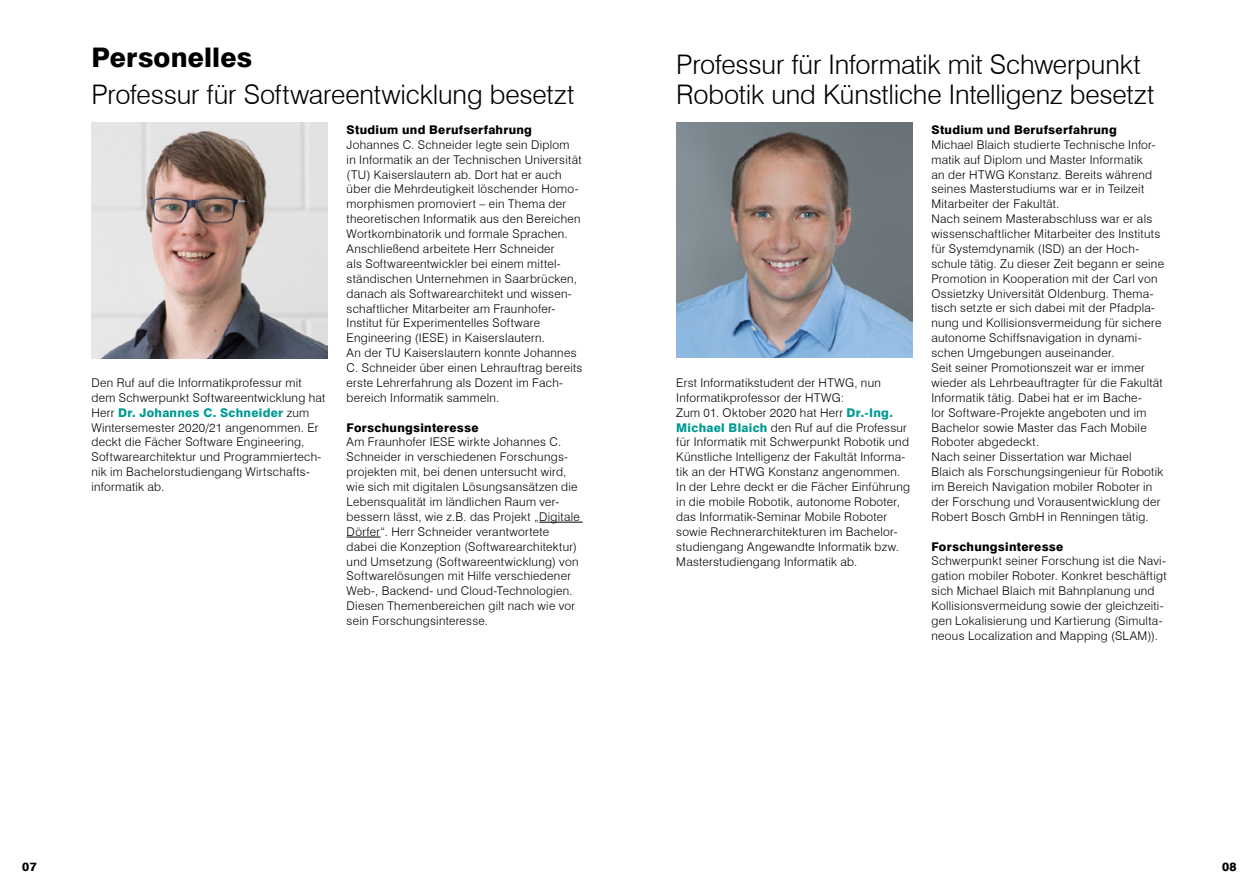
<style>
.page{position:relative;width:1259px;height:893px;background:#fff}
.page>*{position:absolute;margin:0;border:0;box-sizing:border-box;transform-origin:0 0}
.t1{font:300 27px/29.7px "Swiss 721 BT";letter-spacing:-.005em;color:#000}
.t2{font:800 27px "Swiss 721 BT";letter-spacing:.005em;color:#000}
.t3{font:300 12px/14.9px "Swiss 721 BT";letter-spacing:.025em;color:#000}
.t4{font:800 12px "Swiss 721 BT";letter-spacing:.025em;color:#000}
.s1{font-weight:800;color:#009a93}
</style>
<div class="page">
<hr style="left:539px;top:522px;width:44px;height:1px;background:#000">
<hr style="left:347px;top:537px;width:33px;height:1px;background:#000">
<img style="left:676px;top:122px;width:236px;height:235px">
<img style="left:91px;top:122px;width:236px;height:236px">
<h1 class="t2" style="left:91px;top:41px;width:162px">Personelles</h1>
<h1 class="t1" style="left:91px;top:80px;width:484px">Professur für Softwareentwicklung besetzt</h1>
<p class="t3" style="left:91px;top:375px;width:235px">Den Ruf auf die Informatikprofessur mit dem Schwerpunkt Softwareentwicklung hat Herr <span class="s1">Dr. Johannes C. Schneider</span> zum Wintersemester 2020/21 angenommen. Er deckt die Fächer Software Engineering, Softwarearchitektur und Programmiertech&shy;nik im Bachelorstudiengang Wirtschafts&shy;informatik ab.</p>
<p class="t4" style="left:347px;top:122px;width:187px">Studium und Berufserfahrung</p>
<p class="t3" style="left:347px;top:137px;width:237px">Johannes C. Schneider legte sein Diplom<br>in Informatik an der Technischen Universität (TU) Kaiserslautern ab. Dort hat er auch über die Mehrdeutigkeit löschender Homo&shy;morphismen promoviert – ein Thema der theoretischen Informatik aus den Bereichen Wortkombinatorik und formale Sprachen.<br>Anschließend arbeitete Herr Schneider<br>als Softwareentwickler bei einem mittel&shy;ständischen Unternehmen in Saarbrücken, danach als Softwarearchitekt und wissen&shy;schaftlicher Mitarbeiter am Fraunhofer-Institut für Experimentelles Software Engineering (IESE) in Kaiserslautern.<br>An der TU Kaiserslautern konnte Johannes C. Schneider über einen Lehrauftrag bereits erste Lehrerfahrung als Dozent im Fach&shy;bereich Informatik sammeln.</p>
<p class="t4" style="left:347px;top:420px;width:133px">Forschungsinteresse</p>
<p class="t3" style="left:347px;top:435px;width:235px">Am Fraunhofer IESE wirkte Johannes C.<br>Schneider in verschiedenen Forschungs&shy;projekten mit, bei denen untersucht wird, wie sich mit digitalen Lösungsansätzen die Lebensqualität im ländlichen Raum ver&shy;bessern lässt, wie z.B. das Projekt „Digitale Dörfer“. Herr Schneider verantwortete dabei die Konzeption (Softwarearchitektur) und Umsetzung (Softwareentwicklung) von Softwarelösungen mit Hilfe verschiedener Web-, Backend- und Cloud-Technologien.<br>Diesen Themenbereichen gilt nach wie vor sein Forschungsinteresse.</p>
<h1 class="t1" style="left:676px;top:50px;width:480px">Professur für Informatik mit Schwerpunkt<br>Robotik und Künstliche Intelligenz besetzt</h1>
<p class="t3" style="left:676px;top:375px;width:235px">Erst Informatikstudent der HTWG, nun Informatikprofessor der HTWG:<br>Zum 01. Oktober 2020 hat Herr <span class="s1">Dr.-Ing.<br>Michael Blaich</span> den Ruf auf die Professur für Informatik mit Schwerpunkt Robotik und Künstliche Intelligenz der Fakultät Informa&shy;tik an der HTWG Konstanz angenommen.<br>In der Lehre deckt er die Fächer Einführung in die mobile Robotik, autonome Roboter, das Informatik-Seminar Mobile Roboter sowie Rechnerarchitekturen im Bachelor&shy;studiengang Angewandte Informatik bzw.<br>Masterstudiengang Informatik ab.</p>
<p class="t4" style="left:931px;top:122px;width:187px">Studium und Berufserfahrung</p>
<p class="t3" style="left:931px;top:137px;width:234px">Michael Blaich studierte Technische Infor&shy;matik auf Diplom und Master Informatik<br>an der HTWG Konstanz. Bereits während seines Masterstudiums war er in Teilzeit Mitarbeiter der Fakultät.<br>Nach seinem Masterabschluss war er als wissenschaftlicher Mitarbeiter des Instituts für Systemdynamik (ISD) an der Hoch&shy;schule tätig. Zu dieser Zeit begann er seine Promotion in Kooperation mit der Carl von Ossietzky Universität Oldenburg. Thema&shy;tisch setzte er sich dabei mit der Pfadpla&shy;nung und Kollisionsvermeidung für sichere autonome Schiffsnavigation in dynami&shy;schen Umgebungen auseinander.<br>Seit seiner Promotionszeit war er immer wieder als Lehrbeauftragter für die Fakultät Informatik tätig. Dabei hat er im Bache-<br>lor Software-Projekte angeboten und im Bachelor sowie Master das Fach Mobile Roboter abgedeckt.<br>Nach seiner Dissertation war Michael Blaich als Forschungsingenieur für Robotik im Bereich Navigation mobiler Roboter in der Forschung und Vorausentwicklung der Robert Bosch GmbH in Renningen tätig.</p>
<p class="t4" style="left:931px;top:539px;width:133px">Forschungsinteresse</p>
<p class="t3" style="left:931px;top:554px;width:237px">Schwerpunkt seiner Forschung ist die Navi&shy;gation mobiler Roboter. Konkret beschäftigt sich Michael Blaich mit Bahnplanung und Kollisionsvermeidung sowie der gleichzeiti&shy;gen Lokalisierung und Kartierung (Simulta&shy;neous Localization and Mapping (SLAM)).</p>
<p class="t4" style="left:22px;top:859px;width:16px">07</p>
<p class="t4" style="left:1222px;top:859px;width:16px">08</p>
</div>
